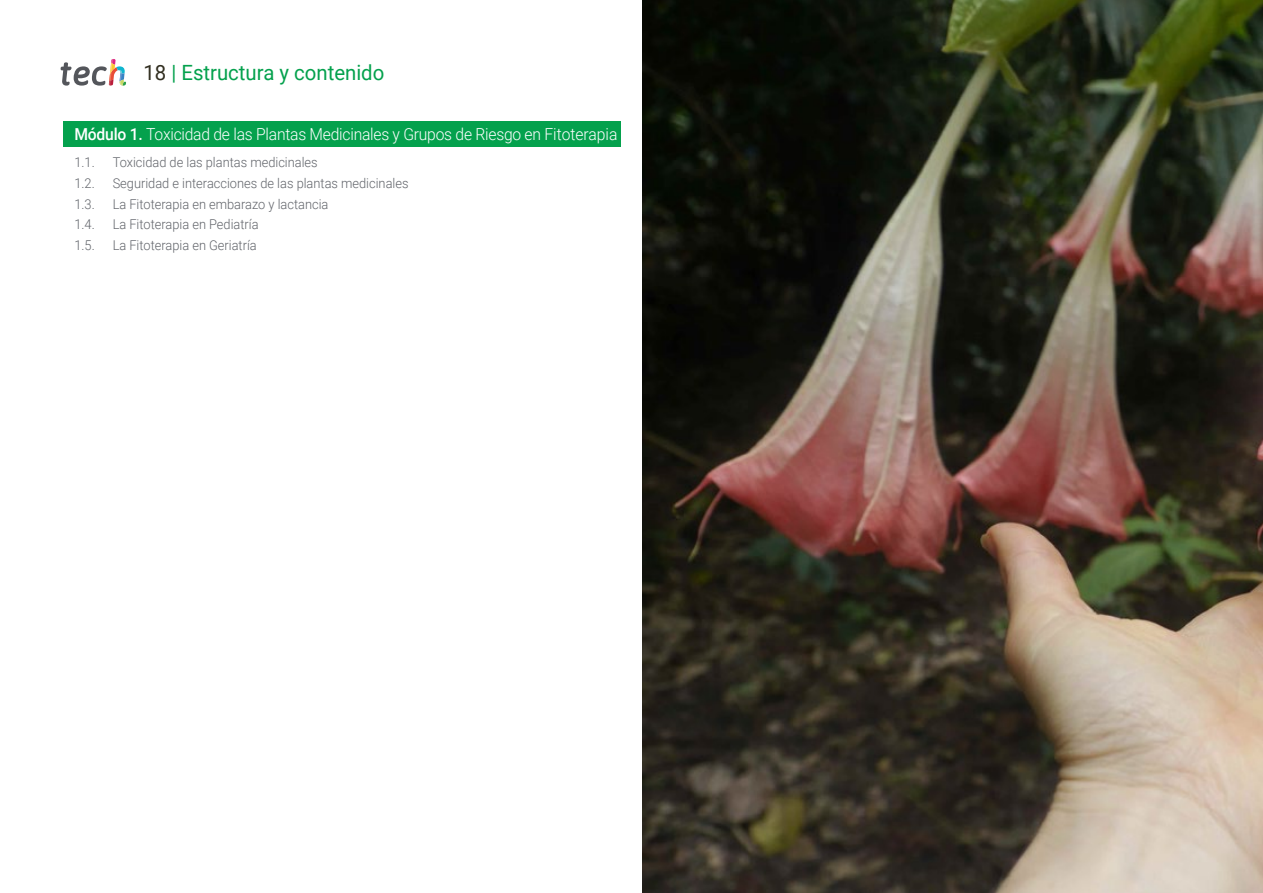
<style>
.page{position:relative;width:1263px;height:893px;background:#fff}
.page>*{position:absolute;margin:0;border:0;box-sizing:border-box;transform-origin:0 0}
.t1{font:21px "Roboto";color:#04a14d}
.t2{font:300 16.5px "Roboto";letter-spacing:-.015em;color:#fff;scale:.95 1}
.t3{font:300 13.5px "Roboto";color:#61646a;scale:.95 1}
.s1{color:#312e20}
.s2{font-weight:500}
</style>
<div class="page">
<div style="left:63px;top:121px;width:558px;height:25px;background:#04a14d"></div>
<img style="left:642px;top:0;width:621px;height:893px">
<svg style="left:61px;top:59px;width:65px;height:27px"></svg>
<h1 class="t1" style="left:144px;top:57px;width:242px"><span class="s1">18</span> | Estructura y contenido</h1>
<p class="t2" style="left:74px;top:123px;width:573px"><span class="s2">Módulo 1.</span> Toxicidad de las Plantas Medicinales y Grupos de Riesgo en Fitoterapia</p>
<p class="t3" style="left:74px;top:153px;width:23px">1.1.</p>
<p class="t3" style="left:113px;top:153px;width:217px">Toxicidad de las plantas medicinales</p>
<p class="t3" style="left:74px;top:174px;width:23px">1.2.</p>
<p class="t3" style="left:113px;top:174px;width:313px">Seguridad e interacciones de las plantas medicinales</p>
<p class="t3" style="left:74px;top:194px;width:23px">1.3.</p>
<p class="t3" style="left:113px;top:194px;width:229px">La Fitoterapia en embarazo y lactancia</p>
<p class="t3" style="left:74px;top:215px;width:23px">1.4.</p>
<p class="t3" style="left:113px;top:215px;width:155px">La Fitoterapia en Pediatría</p>
<p class="t3" style="left:74px;top:236px;width:23px">1.5.</p>
<p class="t3" style="left:113px;top:236px;width:153px">La Fitoterapia en Geriatría</p>
</div>
